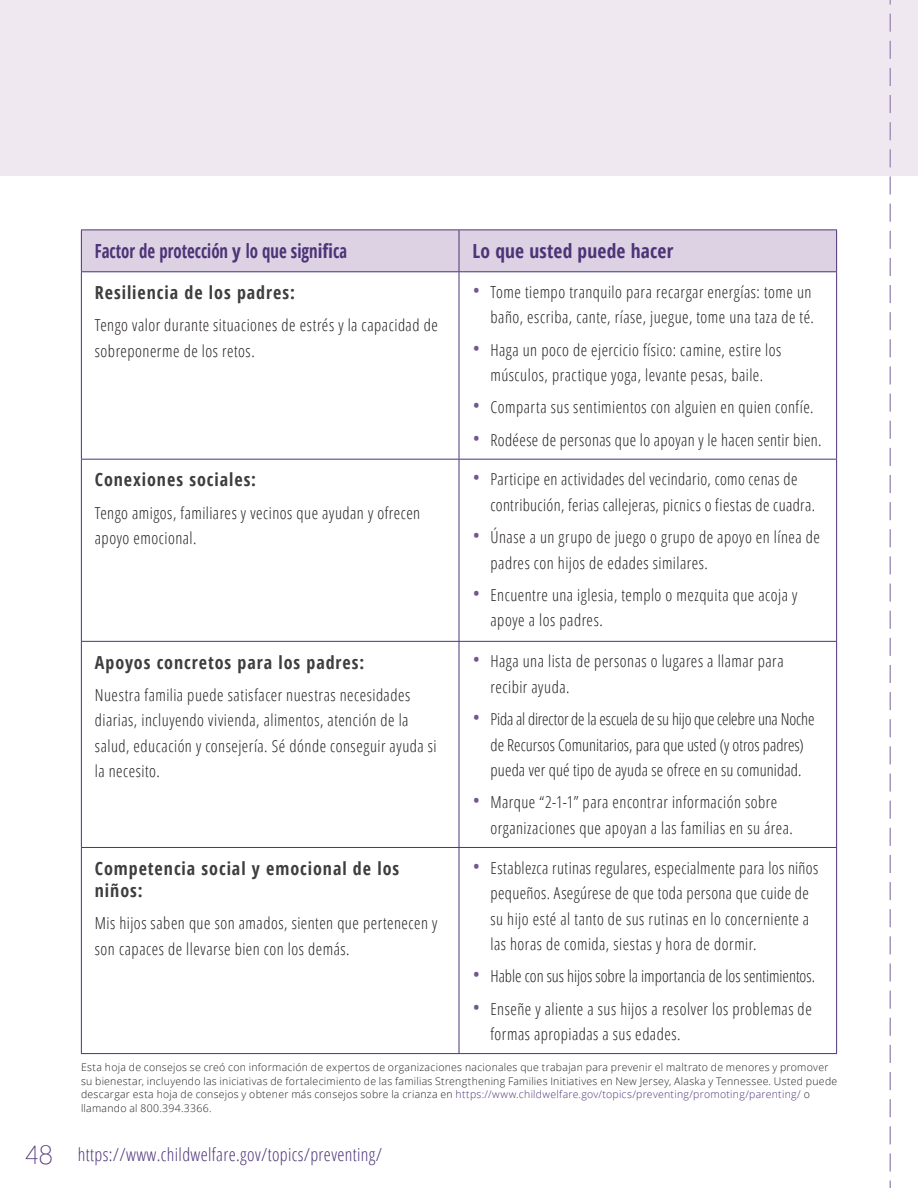
<style>
.page{position:relative;width:918px;height:1188px;background:#fff}
.page>*{position:absolute;margin:0;border:0;box-sizing:border-box;transform-origin:0 0}
.t1{font:700 condensed 19.5px "Open Sans";color:#4d3378;scale:.86 1}
.t2{font:700 condensed 19.5px "Open Sans";color:#4d3378}
.t3{font:700 condensed 18px/22.5px "Open Sans";letter-spacing:.055em;color:#3e3e3f}
.t4{font:300 condensed 18px "Open Sans";letter-spacing:.02em;color:#4d3378}
.t5{font:300 condensed 16.5px/25.5px "Open Sans";letter-spacing:.025em;color:#231f20}
.t6{font:300 condensed 16.5px/25.5px "Open Sans";color:#231f20;text-align:center}
.t7{font:300 10.5px/13.5px "Open Sans";letter-spacing:.025em;color:#231f20}
.s1{font-size:21px;color:#715892}
.s2{color:#4d3378}
.s3{font-family:"Lane";font-weight:400;font-size:27px}
</style>
<div class="page">
<div style="left:0;top:0;width:918px;height:176px;background:#efe8f1"></div>
<div style="left:81px;top:230px;width:378px;height:42px;background:#dcd2e3"></div>
<div style="left:459px;top:230px;width:378px;height:42px;background:#dcd2e3"></div>
<hr style="left:81px;top:230px;width:1px;height:41px;background:#4d3378">
<hr style="left:81px;top:230px;width:378px;height:1px;background:#4d3378">
<hr style="left:459px;top:230px;width:378px;height:1px;background:#4d3378">
<hr style="left:459px;top:230px;width:1px;height:41px;background:#4d3378">
<hr style="left:836px;top:230px;width:1px;height:41px;background:#4d3378">
<hr style="left:81px;top:271px;width:378px;height:1px;background:#4d3378">
<hr style="left:459px;top:271px;width:378px;height:1px;background:#4d3378">
<hr style="left:81px;top:272px;width:1px;height:187px;background:#4d3378">
<hr style="left:81px;top:460px;width:1px;height:181px;background:#4d3378">
<hr style="left:81px;top:642px;width:1px;height:205px;background:#4d3378">
<hr style="left:81px;top:848px;width:1px;height:205px;background:#4d3378">
<hr style="left:459px;top:272px;width:1px;height:187px;background:#4d3378">
<hr style="left:836px;top:272px;width:1px;height:187px;background:#4d3378">
<hr style="left:459px;top:460px;width:1px;height:181px;background:#4d3378">
<hr style="left:836px;top:460px;width:1px;height:181px;background:#4d3378">
<hr style="left:459px;top:642px;width:1px;height:205px;background:#4d3378">
<hr style="left:836px;top:642px;width:1px;height:205px;background:#4d3378">
<hr style="left:459px;top:848px;width:1px;height:205px;background:#4d3378">
<hr style="left:836px;top:848px;width:1px;height:205px;background:#4d3378">
<hr style="left:81px;top:459px;width:378px;height:1px;background:#4d3378">
<hr style="left:459px;top:459px;width:378px;height:1px;background:#4d3378">
<hr style="left:81px;top:641px;width:378px;height:1px;background:#4d3378">
<hr style="left:459px;top:641px;width:378px;height:1px;background:#4d3378">
<hr style="left:81px;top:847px;width:378px;height:1px;background:#4d3378">
<hr style="left:459px;top:847px;width:378px;height:1px;background:#4d3378">
<hr style="left:81px;top:1053px;width:378px;height:1px;background:#4d3378">
<hr style="left:459px;top:1053px;width:378px;height:1px;background:#4d3378">
<svg style="left:890px;top:0;width:1px;height:1188px"></svg>
<p class="t1" style="left:95px;top:238px;width:295px">Factor de protección y lo que significa</p>
<p class="t2" style="left:472px;top:238px;width:202px">Lo que usted puede hacer</p>
<p class="t3" style="left:95px;top:281px;width:202px">Resiliencia de los padres:</p>
<p class="t5" style="left:95px;top:312px;width:345px">Tengo valor durante situaciones de estrés y la capacidad de sobreponerme de los retos.</p>
<p class="t5" style="left:472px;top:279px;width:343px;text-align:right"><span class="s1">•</span> Tome tiempo tranquilo para recargar energías: tome un baño, escriba, cante, ríase, juegue, tome una taza de té.</p>
<p class="t5" style="left:472px;top:336px;width:310px;text-align:center"><span class="s1">•</span> Haga un poco de ejercicio físico: camine, estire los músculos, practique yoga, levante pesas, baile.</p>
<p class="t5" style="left:472px;top:394px;width:343px"><span class="s1">•</span> Comparta sus sentimientos con alguien en quien confíe.</p>
<p class="t5" style="left:472px;top:426px;width:351px"><span class="s1">•</span> Rodéese de personas que lo apoyan y le hacen sentir bien.</p>
<p class="t3" style="left:95px;top:468px;width:163px">Conexiones sociales:</p>
<p class="t5" style="left:95px;top:499px;width:327px">Tengo amigos, familiares y vecinos que ayudan y ofrecen apoyo emocional.</p>
<p class="t3" style="left:95px;top:650px;width:271px">Apoyos concretos para los padres:</p>
<p class="t5" style="left:95px;top:682px;width:343px">Nuestra familia puede satisfacer nuestras necesidades diarias, incluyendo vivienda, alimentos, atención de la salud, educación y consejería. Sé dónde conseguir ayuda si la necesito.</p>
<p class="t5" style="left:490px;top:466px;width:326px;text-indent:-18px"><span class="s1">•</span> Participe en actividades del vecindario, como cenas de contribución, ferias callejeras, picnics o fiestas de cuadra.</p>
<p class="t5" style="left:490px;top:524px;width:331px;text-indent:-18px"><span class="s1">•</span> Únase a un grupo de juego o grupo de apoyo en línea de padres con hijos de edades similares.</p>
<p class="t5" style="left:490px;top:582px;width:308px;text-indent:-18px"><span class="s1">•</span> Encuentre una iglesia, templo o mezquita que acoja y apoye a los padres.</p>
<p class="t5" style="left:490px;top:648px;width:295px;text-indent:-18px"><span class="s1">•</span> Haga una lista de personas o lugares a llamar para recibir ayuda.</p>
<p class="t6" style="left:472px;top:706px;width:343px"><span class="s1">•</span> Pida al director de la escuela de su hijo que celebre una Noche de Recursos Comunitarios, para que usted (y otros padres) pueda ver qué tipo de ayuda se ofrece en su comunidad.</p>
<p class="t5" style="left:490px;top:789px;width:304px;text-indent:-18px"><span class="s1">•</span> Marque “2-1-1” para encontrar información sobre organizaciones que apoyan a las familias en su área.</p>
<p class="t5" style="left:490px;top:854px;width:329px;text-indent:-18px"><span class="s1">•</span> Establezca rutinas regulares, especialmente para los niños pequeños. Asegúrese de que toda persona que cuide de su hijo esté al tanto de sus rutinas en lo concerniente a las horas de comida, siestas y hora de dormir.</p>
<p class="t6" style="left:472px;top:963px;width:344px"><span class="s1">•</span> Hable con sus hijos sobre la importancia de los sentimientos.</p>
<p class="t5" style="left:490px;top:995px;width:323px;text-indent:-18px"><span class="s1">•</span> Enseñe y aliente a sus hijos a resolver los problemas de formas apropiadas a sus edades.</p>
<p class="t7" style="left:81px;top:1061px;width:758px">Esta hoja de consejos se creó con información de expertos de organizaciones nacionales que trabajan para prevenir el maltrato de menores y promover su bienestar, incluyendo las iniciativas de fortalecimiento de las familias Strengthening Families Initiatives en New Jersey, Alaska y Tennessee. Usted puede descargar esta hoja de consejos y obtener más consejos sobre la crianza en <span class="s2">https://www.childwelfare.gov/topics/preventing/promoting/parenting/</span> o llamando al 800.394.3366.</p>
<p class="t3" style="left:95px;top:857px;width:306px">Competencia social y emocional de los niños:</p>
<p class="t5" style="left:95px;top:910px;width:344px">Mis hijos saben que son amados, sienten que pertenecen y son capaces de llevarse bien con los demás.</p>
<p class="t4" style="left:25px;top:1142px;width:359px"><span class="s3">48</span> https://www.childwelfare.gov/topics/preventing/</p>
</div>
